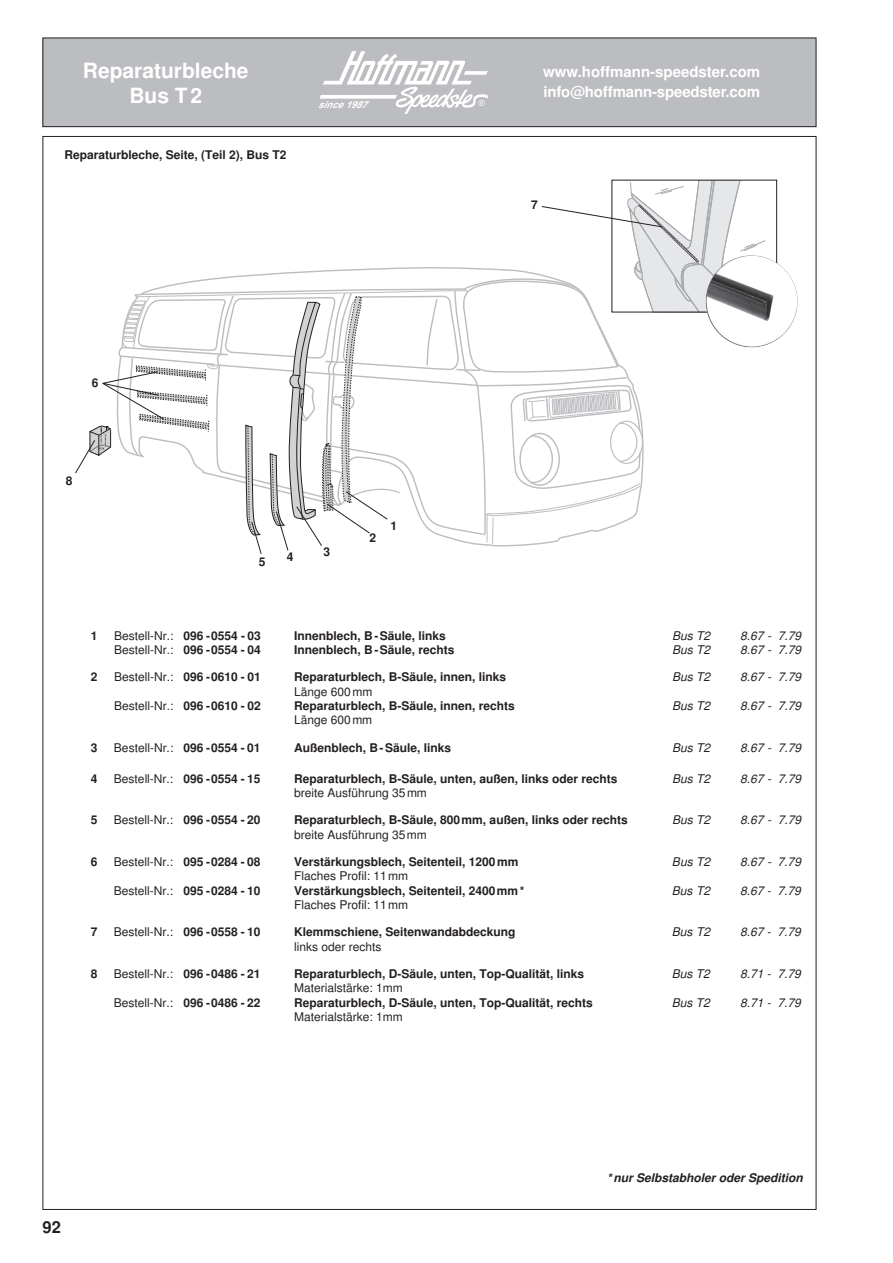
<style>
.page{position:relative;width:893px;height:1263px;background:#fff}
.page>*{position:absolute;margin:0;border:0;box-sizing:border-box;transform-origin:0 0}
.t1{font:700 21px/25.2px "Helvetica";color:#fff;text-align:center}
.t2{font:700 16.5px "Helvetica";color:#231f20}
.t3{font:700 15px/20.1px "Helvetica";letter-spacing:-.01em;color:#fff}
.t4{font:700 12px "Helvetica";color:#231f20}
.t5{font:12px "Helvetica";color:#231f20}
.t6{font:italic 12px "Helvetica";color:#231f20}
.t7{font:italic 700 12px "Helvetica";color:#231f20}
.t8{font:italic 700 9.6px "Arial";color:#fff}
.s1{font-weight:700}
</style>
<div class="page">
<div style="left:43px;top:38px;width:773px;height:89px;background:#bcbdc0"></div>
<div style="left:43px;top:38px;width:773px;height:89px;border:1px solid #231f20"></div>
<svg style="left:319px;top:51px;width:169px;height:62px"></svg>
<svg style="left:75px;top:180px;width:691px;height:374px"></svg>
<h1 class="t1" style="left:83px;top:58px;width:167px">Reparaturbleche<br>Bus T2</h1>
<p class="t4" style="left:65px;top:147px;width:224px">Reparaturbleche, Seite, (Teil 2), Bus T2</p>
<p class="t8" style="left:318px;top:97px;width:56px">since1987</p>
<p class="t4" style="left:92px;top:376px;width:8px">6</p>
<p class="t4" style="left:66px;top:474px;width:8px">8</p>
<p class="t4" style="left:259px;top:555px;width:8px">5</p>
<p class="t4" style="left:287px;top:550px;width:8px">4</p>
<p class="t4" style="left:323px;top:544px;width:8px">3</p>
<p class="t4" style="left:370px;top:531px;width:8px">2</p>
<p class="t4" style="left:390px;top:519px;width:8px">1</p>
<p class="t3" style="left:543px;top:62px;width:218px">www.hoffmann-speedster.com info@hoffmann-speedster.com</p>
<p class="t4" style="left:531px;top:198px;width:8px">7</p>
<p class="t4" style="left:91px;top:628px;width:8px">1</p>
<p class="t5" style="left:114px;top:628px;width:148px">Bestell-Nr.: <span class="s1">096 -0554 - 03</span></p>
<p class="t4" style="left:294px;top:628px;width:153px">Innenblech, B-Säule, links</p>
<p class="t6" style="left:672px;top:628px;width:40px">Bus T2</p>
<p class="t6" style="left:740px;top:628px;width:62px">8.67 - 7.79</p>
<p class="t5" style="left:114px;top:643px;width:148px">Bestell-Nr.: <span class="s1">096 -0554 - 04</span></p>
<p class="t4" style="left:294px;top:643px;width:162px">Innenblech, B-Säule, rechts</p>
<p class="t6" style="left:672px;top:643px;width:40px">Bus T2</p>
<p class="t6" style="left:740px;top:643px;width:62px">8.67 - 7.79</p>
<p class="t4" style="left:91px;top:670px;width:8px">2</p>
<p class="t5" style="left:114px;top:670px;width:148px">Bestell-Nr.: <span class="s1">096 -0610 - 01</span></p>
<p class="t4" style="left:294px;top:670px;width:214px">Reparaturblech, B-Säule, innen, links</p>
<p class="t6" style="left:672px;top:670px;width:40px">Bus T2</p>
<p class="t6" style="left:740px;top:670px;width:62px">8.67 - 7.79</p>
<p class="t5" style="left:294px;top:684px;width:80px">Länge 600mm</p>
<p class="t5" style="left:114px;top:699px;width:148px">Bestell-Nr.: <span class="s1">096 -0610 - 02</span></p>
<p class="t4" style="left:294px;top:699px;width:222px">Reparaturblech, B-Säule, innen, rechts</p>
<p class="t6" style="left:672px;top:699px;width:40px">Bus T2</p>
<p class="t6" style="left:740px;top:699px;width:62px">8.67 - 7.79</p>
<p class="t5" style="left:294px;top:713px;width:80px">Länge 600mm</p>
<p class="t4" style="left:91px;top:740px;width:8px">3</p>
<p class="t5" style="left:114px;top:740px;width:148px">Bestell-Nr.: <span class="s1">096 -0554 - 01</span></p>
<p class="t4" style="left:294px;top:740px;width:159px">Außenblech, B-Säule, links</p>
<p class="t6" style="left:672px;top:740px;width:40px">Bus T2</p>
<p class="t6" style="left:740px;top:740px;width:62px">8.67 - 7.79</p>
<p class="t4" style="left:91px;top:771px;width:8px">4</p>
<p class="t5" style="left:114px;top:771px;width:148px">Bestell-Nr.: <span class="s1">096 -0554 - 15</span></p>
<p class="t4" style="left:294px;top:771px;width:325px">Reparaturblech, B-Säule, unten, außen, links oder rechts</p>
<p class="t6" style="left:672px;top:771px;width:40px">Bus T2</p>
<p class="t6" style="left:740px;top:771px;width:62px">8.67 - 7.79</p>
<p class="t5" style="left:294px;top:786px;width:134px">breite Ausführung 35mm</p>
<p class="t4" style="left:91px;top:813px;width:8px">5</p>
<p class="t5" style="left:114px;top:813px;width:148px">Bestell-Nr.: <span class="s1">096 -0554 - 20</span></p>
<p class="t4" style="left:294px;top:813px;width:335px">Reparaturblech, B-Säule, 800mm, außen, links oder rechts</p>
<p class="t6" style="left:672px;top:813px;width:40px">Bus T2</p>
<p class="t6" style="left:740px;top:813px;width:62px">8.67 - 7.79</p>
<p class="t5" style="left:294px;top:827px;width:134px">breite Ausführung 35mm</p>
<p class="t4" style="left:91px;top:855px;width:8px">6</p>
<p class="t5" style="left:114px;top:855px;width:148px">Bestell-Nr.: <span class="s1">095 -0284 - 08</span></p>
<p class="t4" style="left:294px;top:855px;width:226px">Verstärkungsblech, Seitenteil, 1200mm</p>
<p class="t6" style="left:672px;top:855px;width:40px">Bus T2</p>
<p class="t6" style="left:740px;top:855px;width:62px">8.67 - 7.79</p>
<p class="t5" style="left:294px;top:869px;width:116px">Flaches Profil: 11mm</p>
<p class="t5" style="left:114px;top:883px;width:148px">Bestell-Nr.: <span class="s1">095 -0284 - 10</span></p>
<p class="t4" style="left:294px;top:883px;width:232px">Verstärkungsblech, Seitenteil, 2400mm*</p>
<p class="t6" style="left:672px;top:883px;width:40px">Bus T2</p>
<p class="t6" style="left:740px;top:883px;width:62px">8.67 - 7.79</p>
<p class="t5" style="left:294px;top:898px;width:116px">Flaches Profil: 11mm</p>
<p class="t4" style="left:91px;top:925px;width:8px">7</p>
<p class="t5" style="left:114px;top:925px;width:148px">Bestell-Nr.: <span class="s1">096 -0558 - 10</span></p>
<p class="t4" style="left:294px;top:925px;width:223px">Klemmschiene, Seitenwandabdeckung</p>
<p class="t6" style="left:672px;top:925px;width:40px">Bus T2</p>
<p class="t6" style="left:740px;top:925px;width:62px">8.67 - 7.79</p>
<p class="t5" style="left:294px;top:939px;width:89px">links oder rechts</p>
<p class="t4" style="left:91px;top:967px;width:8px">8</p>
<p class="t5" style="left:114px;top:967px;width:148px">Bestell-Nr.: <span class="s1">096 -0486 - 21</span></p>
<p class="t4" style="left:294px;top:967px;width:292px">Reparaturblech, D-Säule, unten, Top-Qualität, links</p>
<p class="t6" style="left:672px;top:967px;width:40px">Bus T2</p>
<p class="t6" style="left:740px;top:967px;width:62px">8.71 - 7.79</p>
<p class="t5" style="left:294px;top:981px;width:110px">Materialstärke: 1mm</p>
<p class="t5" style="left:114px;top:995px;width:148px">Bestell-Nr.: <span class="s1">096 -0486 - 22</span></p>
<p class="t4" style="left:294px;top:995px;width:300px">Reparaturblech, D-Säule, unten, Top-Qualität, rechts</p>
<p class="t6" style="left:672px;top:995px;width:40px">Bus T2</p>
<p class="t6" style="left:740px;top:995px;width:62px">8.71 - 7.79</p>
<p class="t5" style="left:294px;top:1010px;width:110px">Materialstärke: 1mm</p>
<h2 class="t2" style="left:43px;top:1217px;width:20px">92</h2>
<p class="t7" style="left:607px;top:1171px;width:197px">*nur Selbstabholer oder Spedition</p>
</div>
